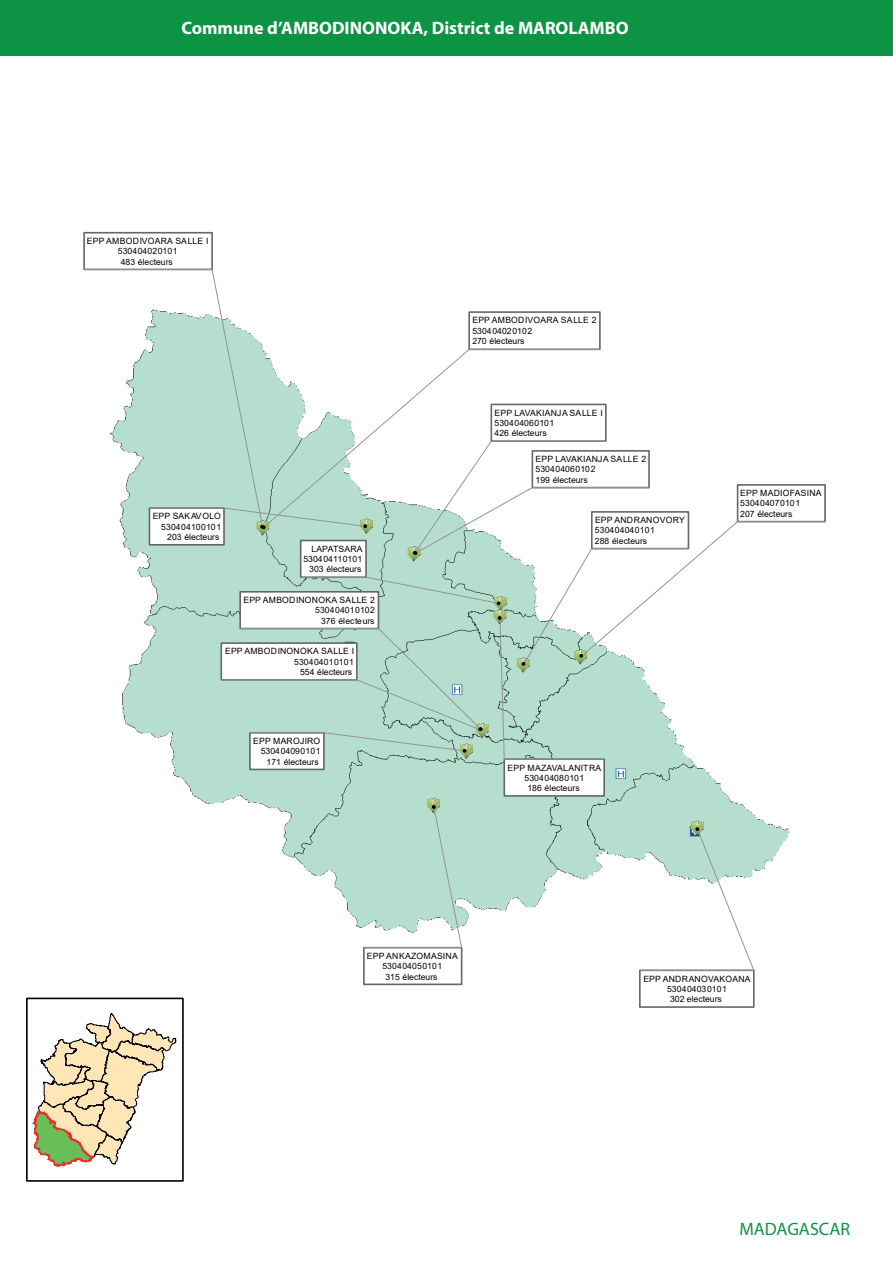
<style>
.page{position:relative;width:893px;height:1263px;background:#fff}
.page>*{position:absolute;margin:0;border:0;box-sizing:border-box;transform-origin:0 0}
.t1{font:700 18px "Myriad Pro";color:#fff}
.t2{font:18px "Myriad Pro";color:#0d9344}
.t3{font:8.7px/10.2px "Arial";letter-spacing:.005em;color:#000001;text-align:right}
</style>
<div class="page">
<div style="left:0;top:0;width:893px;height:56px;background:#0d9344"></div>
<img style="left:84px;top:231px;width:706px;height:755px">
<div style="left:503px;top:758px;width:102px;height:39px;background:#fff;border:2px solid #646869"></div>
<div style="left:468px;top:311px;width:133px;height:39px;background:#fff;border:2px solid #646869"></div>
<svg style="left:263px;top:349px;width:337px;height:92px"></svg>
<div style="left:83px;top:232px;width:130px;height:38px;background:#fff;border:2px solid #646869"></div>
<svg style="left:84px;top:269px;width:179px;height:260px"></svg>
<div style="left:490px;top:404px;width:117px;height:38px;background:#fff;border:2px solid #646869"></div>
<div style="left:639px;top:969px;width:116px;height:39px;background:#fff;border:2px solid #646869"></div>
<svg style="left:639px;top:828px;width:116px;height:143px"></svg>
<div style="left:249px;top:732px;width:76px;height:38px;background:#fff;border:2px solid #646869"></div>
<svg style="left:149px;top:441px;width:677px;height:319px"></svg>
<div style="left:363px;top:947px;width:99px;height:38px;background:#fff;border:2px solid #646869"></div>
<svg style="left:363px;top:805px;width:99px;height:143px;background:#bee0d4"></svg>
<svg style="left:32px;top:1013px;width:145px;height:155px"></svg>
<div style="left:26px;top:997px;width:158px;height:185px;border:2px solid #000001"></div>
<h1 class="t1" style="left:181px;top:16px;width:449px">Commune d’AMBODINONOKA, District de MAROLAMBO</h1>
<p class="t3" style="left:87px;top:236px;width:123px;text-align:center">EPP AMBODIVOARA SALLE I<br>530404020101<br>483 électeurs</p>
<p class="t3" style="left:153px;top:511px;width:70px">EPP SAKAVOLO<br>530404100101<br>203 électeurs</p>
<p class="t3" style="left:303px;top:544px;width:61px">LAPATSARA<br>530404110101<br>303 électeurs</p>
<p class="t3" style="left:243px;top:595px;width:133px">EPP AMBODINONOKA SALLE 2<br>530404010102<br>376 électeurs</p>
<p class="t3" style="left:225px;top:646px;width:131px">EPP AMBODINONOKA SALLE I<br>530404010101<br>554 électeurs</p>
<p class="t3" style="left:253px;top:736px;width:69px">EPP MAROJIRO<br>530404090101<br>171 électeurs</p>
<p class="t3" style="left:472px;top:315px;width:126px;text-align:left">EPP AMBODIVOARA SALLE 2<br>530404020102<br>270 électeurs</p>
<p class="t3" style="left:494px;top:408px;width:110px;text-align:left">EPP LAVAKIANJA SALLE I<br>530404060101<br>426 électeurs</p>
<p class="t3" style="left:536px;top:454px;width:112px;text-align:left">EPP LAVAKIANJA SALLE 2<br>530404060102<br>199 électeurs</p>
<p class="t3" style="left:595px;top:515px;width:91px;text-align:left">EPP ANDRANOVORY<br>530404040101<br>288 électeurs</p>
<p class="t3" style="left:740px;top:488px;width:83px;text-align:left">EPP MADIOFASINA<br>530404070101<br>207 électeurs</p>
<p class="t3" style="left:507px;top:762px;width:95px;text-align:center">EPP MAZAVALANITRA<br>530404080101<br>186 électeurs</p>
<p class="t3" style="left:367px;top:951px;width:93px;text-align:center">EPP ANKAZOMASINA<br>530404050101<br>315 électeurs</p>
<p class="t3" style="left:643px;top:973px;width:109px;text-align:center">EPP ANDRANOVAKOANA<br>530404030101<br>302 electeurs</p>
<h1 class="t2" style="left:740px;top:1218px;width:112px">MADAGASCAR</h1>
</div>
